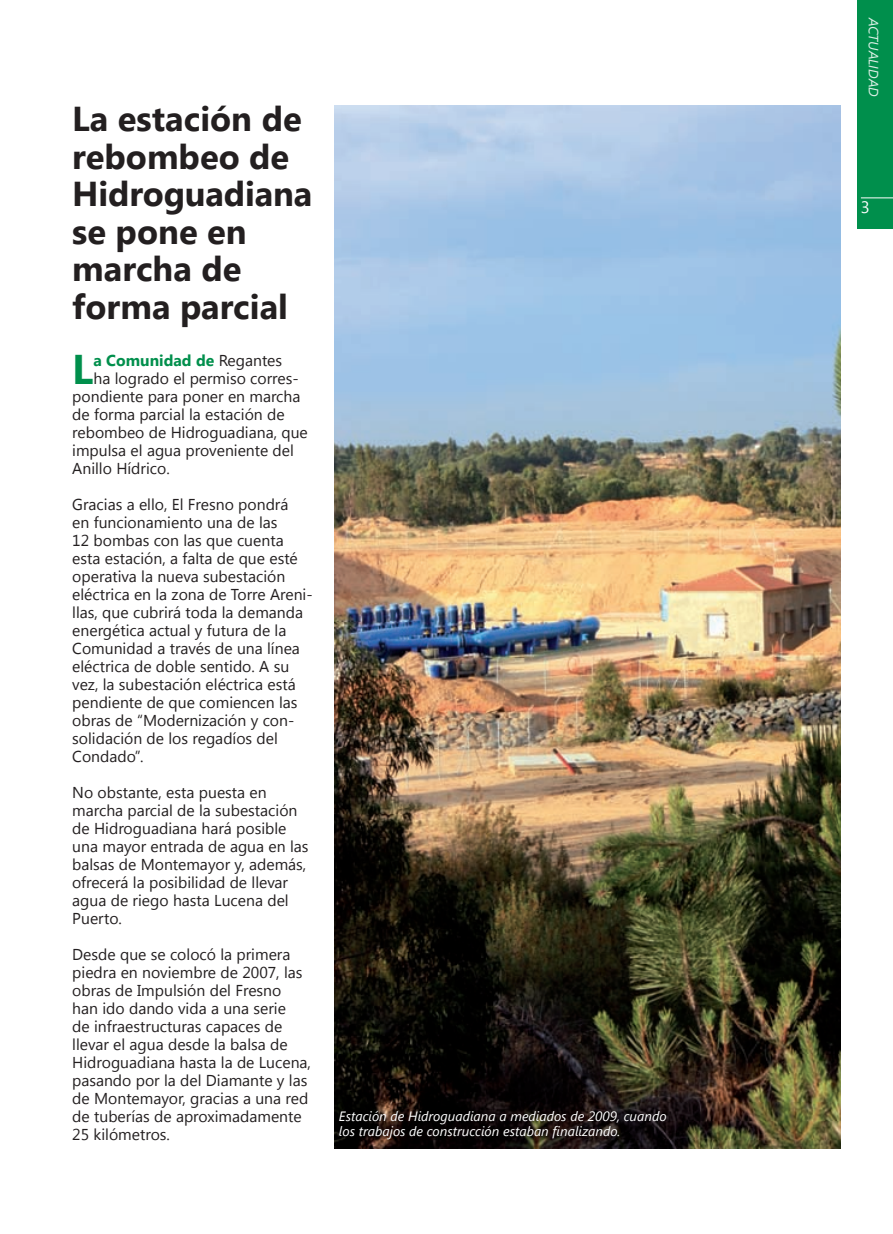
<style>
.page{position:relative;width:893px;height:1234px;background:#fff}
.page>*{position:absolute;margin:0;border:0;box-sizing:border-box;transform-origin:0 0}
.t1{font:700 41.4px "Segoe UI";color:#008f4c}
.t2{font:700 34.5px/37.5px "Segoe UI";color:#231f20}
.t3{font:16.5px "Segoe UI";color:#fff}
.t4{font:15.75px/18px "Segoe UI";color:#231f20}
.t5{font:700 15.75px "Segoe UI";color:#008f4c}
.t6{font:italic 13.5px/15px "Segoe UI";color:#fff}
.s1{font-weight:400;color:#231f20}
</style>
<div class="page">
<img style="left:334px;top:106px;width:507px;height:1042px">
<div style="left:857px;top:0;width:36px;height:229px;background:#008f4c"></div>
<hr style="left:861px;top:197px;width:32px;height:1px;background:#fff">
<h2 class="t2" style="left:72px;top:98px;width:242px">La estación de rebombeo de<br>Hidroguadiana se pone en marcha de forma parcial</h2>
<h1 class="t1" style="left:72px;top:339px;width:23px">L</h1>
<p class="t5" style="left:93px;top:349px;width:190px">a Comunidad de <span class="s1">Regantes</span></p>
<p class="t4" style="left:93px;top:368px;width:207px">ha logrado el permiso corres-</p>
<p class="t4" style="left:72px;top:386px;width:230px">pondiente para poner en marcha</p>
<p class="t4" style="left:72px;top:404px;width:214px">de forma parcial la estación de</p>
<p class="t4" style="left:72px;top:422px;width:237px">rebombeo de Hidroguadiana, que</p>
<p class="t4" style="left:72px;top:440px;width:223px">impulsa el agua proveniente del</p>
<p class="t4" style="left:72px;top:458px;width:99px">Anillo Hídrico.</p>
<p class="t4" style="left:72px;top:494px;width:242px">Gracias a ello, El Fresno pondrá<br>en funcionamiento una de las<br>12 bombas con las que cuenta esta estación, a falta de que esté operativa la nueva subestación eléctrica en la zona de Torre Areni&shy;llas, que cubrirá toda la demanda energética actual y futura de la<br>Comunidad a través de una línea eléctrica de doble sentido. A su vez, la subestación eléctrica está pendiente de que comiencen las obras de “Modernización y con&shy;solidación de los regadíos del<br>Condado”.</p>
<p class="t4" style="left:72px;top:782px;width:238px">No obstante, esta puesta en marcha parcial de la subestación de Hidroguadiana hará posible una mayor entrada de agua en las balsas de Montemayor y, además, ofrecerá la posibilidad de llevar agua de riego hasta Lucena del<br>Puerto.</p>
<p class="t4" style="left:72px;top:944px;width:240px">Desde que se colocó la primera piedra en noviembre de 2007, las obras de Impulsión del Fresno han ido dando vida a una serie<br>de infraestructuras capaces de llevar el agua desde la balsa de<br>Hidroguadiana hasta la de Lucena, pasando por la del Diamante y las de Montemayor, gracias a una red de tuberías de aproximadamente<br>25 kilómetros.</p>
<p class="t6" style="left:339px;top:1107px;width:329px">Estación de Hidroguadiana a mediados de 2009, cuando los trabajos de construcción estaban finalizando.</p>
<p class="t6" style="left:882px;top:18px;width:81px;rotate:90deg">ACTUALIDAD</p>
<p class="t3" style="left:861px;top:196px;width:10px">3</p>
</div>
